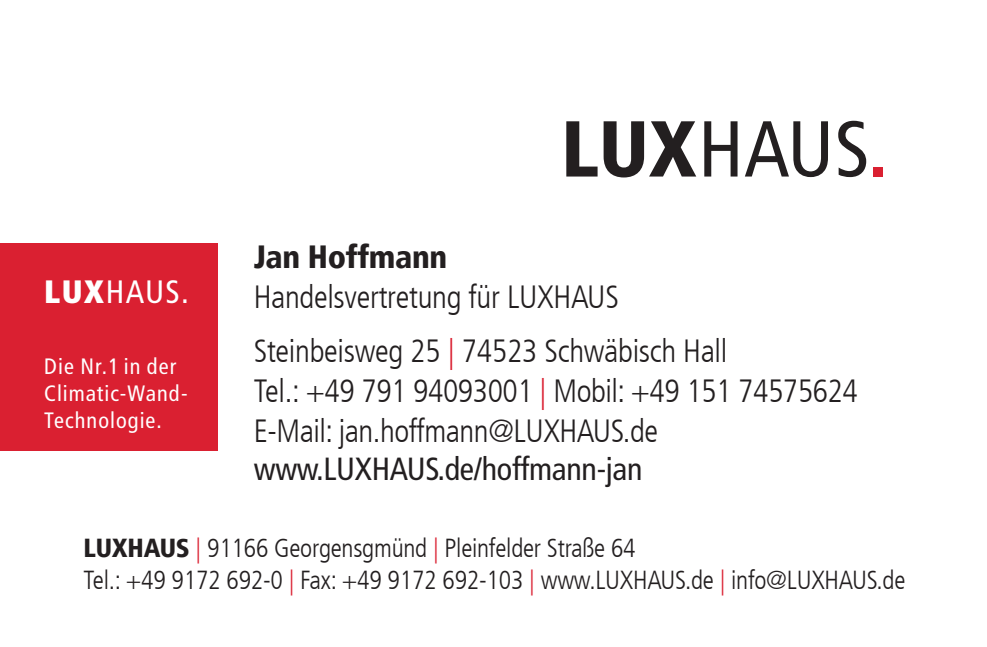
<style>
.page{position:relative;width:987px;height:647px;background:#fff}
.page>*{position:absolute;margin:0;border:0;box-sizing:border-box;transform-origin:0 0}
.t1{font:condensed 32.4px "Frutiger LT";color:#fff}
.t2{font:300 condensed 32px/54.8px "Frutiger LT";letter-spacing:-.01em;color:#231f20}
.t3{font:condensed 32px "Frutiger LT";letter-spacing:-.01em;color:#231f20}
.t4{font:900 condensed 32px "Frutiger LT";letter-spacing:-.01em;color:#231f20}
.t5{font:300 condensed 26px/32px "Frutiger LT";letter-spacing:-.01em;color:#231f20}
.t6{font:condensed 22.4px/26.8px "Frutiger LT";letter-spacing:.045em;color:#fff}
.s1{font-family:"Frutiger LT Com";font-weight:900}
.s2{color:#da2031}
.s3{font-weight:900}
</style>
<div class="page">
<svg style="left:566px;top:121px;width:300px;height:56px"></svg>
<div style="left:873px;top:167px;width:9px;height:10px;background:#da2031"></div>
<div style="left:0;top:243px;width:217px;height:207px;background:#da2031"></div>
<p class="t1" style="left:44px;top:273px;width:146px"><span class="s1">LUX</span>HAUS.</p>
<p class="t6" style="left:44px;top:353px;width:145px">Die Nr. 1 in der<br>Climatic-Wand-<br>Technologie.</p>
<p class="t4" style="left:254px;top:237px;width:195px">Jan Hoffmann</p>
<p class="t2" style="left:254px;top:269px;width:475px">Handelsvertretung für LUXHAUS<br>Steinbeisweg 25 <span class="s2">|</span> 74523 Schwäbisch Hall</p>
<p class="t2" style="left:254px;top:371px;width:605px;line-height:40px">Tel.: +49 791 94093001 <span class="s2">|</span> Mobil: +49 151 74575624<br>E-Mail: jan.hoffmann@LUXHAUS.de</p>
<p class="t3" style="left:254px;top:450px;width:390px">www.LUXHAUS.de/hoffmann-jan</p>
<p class="t5" style="left:83px;top:531px;width:823px"><span class="s3">LUXHAUS</span> <span class="s2">|</span> 91166 Georgensgmünd <span class="s2">|</span> Pleinfelder Straße 64<br>Tel.: +49 9172 692-0 <span class="s2">|</span> Fax: +49 9172 692-103 <span class="s2">|</span> www.LUXHAUS.de <span class="s2">|</span> info@LUXHAUS.de</p>
</div>
